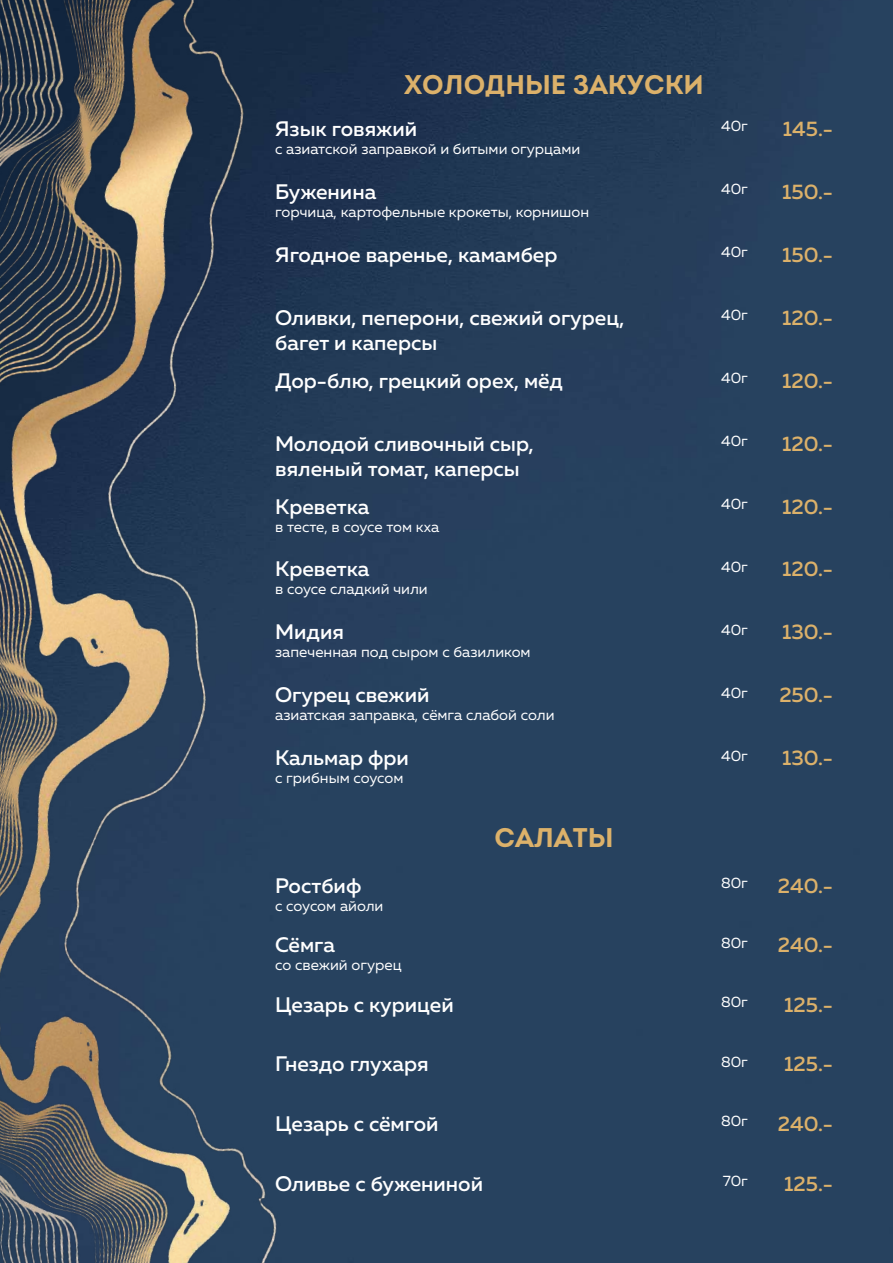
<style>
.page{position:relative;width:893px;height:1263px;background:#fff}
.page>*{position:absolute;margin:0;border:0;box-sizing:border-box;transform-origin:0 0}
.t1{font:27px "Intro Bold Caps";color:#dcb16a}
.t2{font:500 21px/25.2px "Muller";color:#fff}
.t3{font:500 21px "Muller";color:#dcb16a}
.t4{font:15px "Muller";color:#fff}
</style>
<div class="page">
<img style="left:417px;top:0;width:476px;height:1263px">
<img style="left:0;top:0;width:417px;height:1263px">
<p class="t1" style="left:404px;top:67px;width:301px">Холодные закуски</p>
<p class="t2" style="left:275px;top:116px;width:144px">Язык говяжий</p>
<p class="t4" style="left:275px;top:139px;width:307px">с азиатской заправкой и битыми огурцами</p>
<p class="t2" style="left:275px;top:179px;width:103px">Буженина</p>
<p class="t4" style="left:275px;top:202px;width:315px">горчица, картофельные крокеты, корнишон</p>
<p class="t4" style="left:721px;top:117px;width:28px">40г</p>
<p class="t3" style="left:783px;top:116px;width:52px">145.-</p>
<p class="t4" style="left:721px;top:180px;width:28px">40г</p>
<p class="t3" style="left:782px;top:178px;width:52px">150.-</p>
<p class="t2" style="left:275px;top:242px;width:284px">Ягодное варенье, камамбер</p>
<p class="t4" style="left:721px;top:243px;width:28px">40г</p>
<p class="t3" style="left:782px;top:241px;width:52px">150.-</p>
<p class="t2" style="left:275px;top:305px;width:351px">Оливки, пеперони, свежий огурец, багет и каперсы</p>
<p class="t4" style="left:721px;top:306px;width:28px">40г</p>
<p class="t3" style="left:782px;top:304px;width:52px">120.-</p>
<p class="t2" style="left:275px;top:368px;width:289px">Дор-блю, грецкий орех, мёд</p>
<p class="t4" style="left:721px;top:368px;width:28px">40г</p>
<p class="t3" style="left:782px;top:367px;width:52px">120.-</p>
<p class="t2" style="left:275px;top:430px;width:260px">Молодой сливочный сыр, вяленый томат, каперсы</p>
<p class="t4" style="left:721px;top:431px;width:28px">40г</p>
<p class="t3" style="left:782px;top:430px;width:52px">120.-</p>
<p class="t2" style="left:275px;top:493px;width:96px">Креветка</p>
<p class="t4" style="left:275px;top:517px;width:166px">в тесте, в соусе том кха</p>
<p class="t4" style="left:721px;top:494px;width:28px">40г</p>
<p class="t3" style="left:782px;top:493px;width:52px">120.-</p>
<p class="t2" style="left:275px;top:556px;width:96px">Креветка</p>
<p class="t4" style="left:275px;top:580px;width:154px">в соусе сладкий чили</p>
<p class="t4" style="left:721px;top:557px;width:28px">40г</p>
<p class="t3" style="left:782px;top:556px;width:52px">120.-</p>
<p class="t2" style="left:275px;top:619px;width:70px">Мидия</p>
<p class="t4" style="left:275px;top:643px;width:257px">запеченная под сыром с базиликом</p>
<p class="t4" style="left:721px;top:620px;width:28px">40г</p>
<p class="t3" style="left:782px;top:619px;width:52px">130.-</p>
<p class="t2" style="left:275px;top:682px;width:156px">Огурец свежий</p>
<p class="t4" style="left:275px;top:706px;width:281px">азиатская заправка, сёмга слабой соли</p>
<p class="t4" style="left:721px;top:683px;width:28px">40г</p>
<p class="t3" style="left:779px;top:682px;width:55px">250.-</p>
<p class="t2" style="left:275px;top:745px;width:135px">Кальмар фри</p>
<p class="t4" style="left:275px;top:769px;width:130px">с грибным соусом</p>
<p class="t4" style="left:721px;top:746px;width:28px">40г</p>
<p class="t3" style="left:782px;top:745px;width:52px">130.-</p>
<p class="t1" style="left:495px;top:820px;width:120px">Салаты</p>
<p class="t2" style="left:275px;top:873px;width:88px">Ростбиф</p>
<p class="t4" style="left:275px;top:896px;width:110px">с соусом айоли</p>
<p class="t4" style="left:721px;top:874px;width:28px">80г</p>
<p class="t3" style="left:778px;top:872px;width:57px">240.-</p>
<p class="t2" style="left:275px;top:932px;width:61px">Сёмга</p>
<p class="t4" style="left:275px;top:956px;width:128px">со свежий огурец</p>
<p class="t4" style="left:721px;top:933px;width:28px">80г</p>
<p class="t3" style="left:778px;top:932px;width:57px">240.-</p>
<p class="t2" style="left:275px;top:992px;width:180px">Цезарь с курицей</p>
<p class="t4" style="left:721px;top:993px;width:28px">80г</p>
<p class="t3" style="left:784px;top:991px;width:50px">125.-</p>
<p class="t2" style="left:275px;top:1051px;width:155px">Гнездо глухаря</p>
<p class="t4" style="left:721px;top:1052px;width:28px">80г</p>
<p class="t3" style="left:784px;top:1051px;width:50px">125.-</p>
<p class="t2" style="left:275px;top:1111px;width:165px">Цезарь с сёмгой</p>
<p class="t4" style="left:721px;top:1112px;width:28px">80г</p>
<p class="t3" style="left:778px;top:1111px;width:57px">240.-</p>
<p class="t2" style="left:275px;top:1170px;width:209px">Оливье с бужениной</p>
<p class="t4" style="left:723px;top:1171px;width:27px">70г</p>
<p class="t3" style="left:784px;top:1170px;width:50px">125.-</p>
</div>
